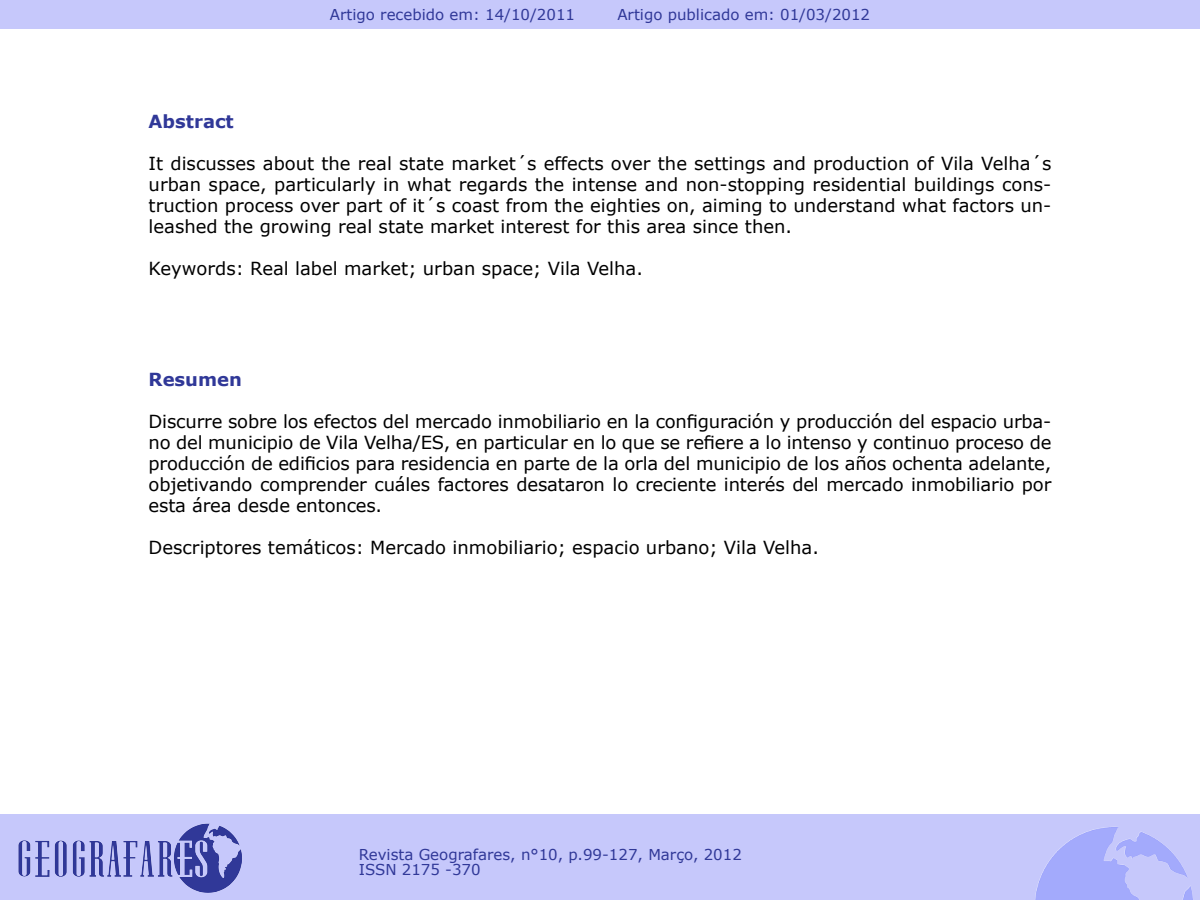
<style>
.page{position:relative;width:1200px;height:900px;background:#fff}
.page>*{position:absolute;margin:0;border:0;box-sizing:border-box;transform-origin:0 0}
.t1{font:18px/21px "Verdana";color:#000;text-align:justify}
.t2{font:700 18px "Verdana";color:#303898}
.t3{font:15px/15px "Verdana";color:#303898}
</style>
<div class="page">
<div style="left:0;top:814px;width:1200px;height:86px;background:#c6c8fb"></div>
<img style="left:1035px;top:827px;width:158px;height:73px">
<div style="left:0;top:0;width:1200px;height:28px;background:#c6c8fb"></div>
<img style="left:18px;top:823px;width:224px;height:70px">
<p class="t3" style="left:330px;top:7px;width:247px">Artigo recebido em: 14/10/2011</p>
<p class="t3" style="left:617px;top:7px;width:254px">Artigo publicado em: 01/03/2012</p>
<p class="t2" style="left:149px;top:108px;width:87px">Abstract</p>
<p class="t1" style="left:149px;top:153px;width:904px">It discusses about the real state market´s effects over the settings and production of Vila Velha´s urban space, particularly in what regards the intense and non-stopping residential buildings cons&shy;truction process over part of it´s coast from the eighties on, aiming to understand what factors un&shy;leashed the growing real state market interest for this area since then.</p>
<p class="t1" style="left:149px;top:258px;width:496px">Keywords: Real label market; urban space; Vila Velha.</p>
<p class="t2" style="left:149px;top:366px;width:95px">Resumen</p>
<p class="t1" style="left:149px;top:411px;width:904px">Discurre sobre los efectos del mercado inmobiliario en la configuración y producción del espacio urba&shy;no del municipio de Vila Velha/ES, en particular en lo que se refiere a lo intenso y continuo proceso de producción de edificios para residencia en parte de la orla del municipio de los años ochenta adelante, objetivando comprender cuáles factores desataron lo creciente interés del mercado inmobiliario por esta área desde entonces.</p>
<p class="t1" style="left:149px;top:537px;width:672px">Descriptores temáticos: Mercado inmobiliario; espacio urbano; Vila Velha.</p>
<p class="t3" style="left:359px;top:847px;width:385px">Revista Geografares, n°10, p.99-127, Março, 2012<br>ISSN 2175 -370</p>
</div>
